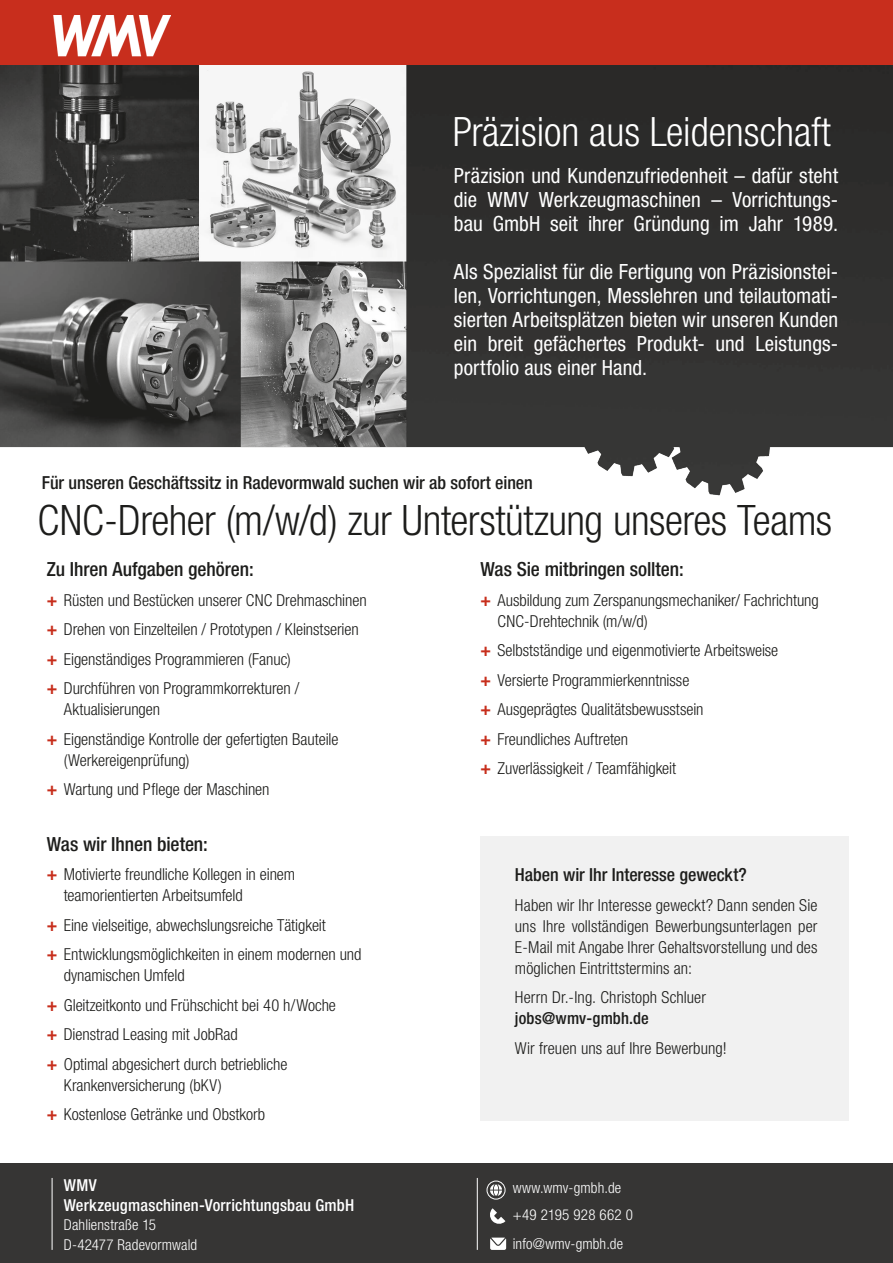
<style>
.page{position:relative;width:893px;height:1263px;background:#fff}
.page>*{position:absolute;margin:0;border:0;box-sizing:border-box;transform-origin:0 0}
.t1{font:300 condensed 42px "Helvetica Neue LTW1 G";letter-spacing:-.015em;color:#1d1d1b}
.t2{font:300 condensed 40.5px "Helvetica Neue LTW1 G";color:#fff}
.t3{font:condensed 21px/24px "Helvetica Neue LTW1 G";color:#fff;text-align:justify}
.t4{font:500 condensed 19.5px "Helvetica Neue LTW1 G";letter-spacing:-.005em;color:#1d1d1b}
.t5{font:500 condensed 18px "Helvetica Neue LTW1 G";letter-spacing:-.005em;color:#1d1d1b}
.t6{font:300 condensed 16.5px/29.5px "Helvetica Neue LTW1 G";letter-spacing:-.005em;color:#1d1d1b}
.t7{font:500 condensed 16.5px/19.5px "Helvetica Neue LTW1 G";letter-spacing:.01em;color:#fff}
.t8{font:500 condensed 16.5px "Helvetica Neue LTW1 G";letter-spacing:.01em;color:#1d1d1b}
.t9{font:300 condensed 15px/19.5px "Helvetica Neue LTW1 G";letter-spacing:.01em;color:#fff}
.s1{font-family:"Helvetica World";font-weight:700;font-stretch:normal;font-size:18px;color:#c72e1c}
</style>
<div class="page">
<div style="left:480px;top:837px;width:369px;height:284px;background:#ededed"></div>
<div style="left:0;top:1164px;width:893px;height:99px;background:#363534"></div>
<hr style="left:52px;top:1178px;width:1px;height:72px;background:#fff">
<hr style="left:477px;top:1178px;width:1px;height:72px;background:#fff">
<div style="left:487px;top:1181px;width:18px;height:18px;border:1px solid #fff;border-radius:50%"></div>
<svg style="left:490px;top:1184px;width:12px;height:12px"></svg>
<svg style="left:490px;top:1208px;width:15px;height:16px"></svg>
<svg style="left:490px;top:1237px;width:16px;height:13px"></svg>
<div style="left:0;top:0;width:893px;height:72px;background:#c82e1d"></div>
<img style="left:54px;top:16px;width:116px;height:41px">
<img style="left:0;top:66px;width:893px;height:430px">
<h2 class="t2" style="left:453px;top:108px;width:380px">Präzision aus Leidenschaft</h2>
<p class="t3" style="left:454px;top:164px;width:386px">Präzision und Kundenzufriedenheit – dafür steht die WMV Werkzeugmaschinen – Vorrichtungs&shy;bau GmbH seit ihrer Gründung im Jahr 1989.</p>
<p class="t3" style="left:454px;top:260px;width:386px">Als Spezialist für die Fertigung von Präzisionstei&shy;len, Vorrichtungen, Messlehren und teilautomati&shy;sierten Arbeitsplätzen bieten wir unseren Kunden ein breit gefächertes Produkt- und Leistungs&shy;portfolio aus einer Hand.</p>
<p class="t5" style="left:42px;top:472px;width:492px">Für unseren Geschäftssitz in Radevormwald suchen wir ab sofort einen</p>
<h1 class="t1" style="left:38px;top:496px;width:796px">CNC-Dreher (m/w/d) zur Unterstützung unseres Teams</h1>
<p class="t4" style="left:47px;top:558px;width:208px">Zu Ihren Aufgaben gehören:</p>
<p class="t6" style="left:47px;top:585px;width:321px"><span class="s1">+</span> Rüsten und Bestücken unserer CNC Drehmaschinen <span class="s1">+</span> Drehen von Einzelteilen / Prototypen / Kleinstserien <span class="s1">+</span> Eigenständiges Programmieren (Fanuc)<br><span class="s1">+</span> Durchführen von Programmkorrekturen /</p>
<p class="t6" style="left:47px;top:695px;width:293px;text-indent:17px">Aktualisierungen<br><span class="s1">+</span> Eigenständige Kontrolle der gefertigten Bauteile</p>
<p class="t6" style="left:47px;top:745px;width:224px;text-indent:17px">(Werkereigenprüfung)<br><span class="s1">+</span> Wartung und Pflege der Maschinen</p>
<p class="t4" style="left:480px;top:558px;width:205px">Was Sie mitbringen sollten:</p>
<p class="t6" style="left:497px;top:590px;width:323px;line-height:21px;text-indent:-17px"><span class="s1">+</span> Ausbildung zum Zerspanungsmechaniker/ Fachrichtung<br>CNC-Drehtechnik (m/w/d)</p>
<p class="t6" style="left:480px;top:636px;width:299px"><span class="s1">+</span> Selbstständige und eigenmotivierte Arbeitsweise <span class="s1">+</span> Versierte Programmierkenntnisse<br><span class="s1">+</span> Ausgeprägtes Qualitätsbewusstsein<br><span class="s1">+</span> Freundliches Auftreten<br><span class="s1">+</span> Zuverlässigkeit / Teamfähigkeit</p>
<p class="t4" style="left:47px;top:832px;width:163px">Was wir Ihnen bieten:</p>
<p class="t6" style="left:64px;top:864px;width:233px;line-height:21px;text-indent:-17px"><span class="s1">+</span> Motivierte freundliche Kollegen in einem teamorientierten Arbeitsumfeld</p>
<p class="t6" style="left:47px;top:910px;width:316px"><span class="s1">+</span> Eine vielseitige, abwechslungsreiche Tätigkeit<br><span class="s1">+</span> Entwicklungsmöglichkeiten in einem modernen und</p>
<p class="t6" style="left:47px;top:961px;width:291px;text-indent:17px">dynamischen Umfeld<br><span class="s1">+</span> Gleitzeitkonto und Frühschicht bei 40 h/Woche <span class="s1">+</span> Dienstrad Leasing mit JobRad<br><span class="s1">+</span> Optimal abgesichert durch betriebliche</p>
<p class="t6" style="left:47px;top:1070px;width:220px;text-indent:17px">Krankenversicherung (bKV)<br><span class="s1">+</span> Kostenlose Getränke und Obstkorb</p>
<p class="t7" style="left:64px;top:1176px;width:292px">WMV<br>Werkzeugmaschinen-Vorrichtungsbau GmbH</p>
<p class="t9" style="left:64px;top:1215px;width:135px">Dahlienstraße 15<br>D-42477 Radevormwald</p>
<p class="t5" style="left:515px;top:864px;width:233px">Haben wir Ihr Interesse geweckt?</p>
<p class="t6" style="left:515px;top:894px;width:304px;line-height:21px;text-align:justify">Haben wir Ihr Interesse geweckt? Dann senden Sie uns Ihre vollständigen Bewerbungsunterlagen per E-Mail mit Angabe Ihrer Gehaltsvorstellung und des möglichen Eintrittstermins an:</p>
<p class="t6" style="left:515px;top:983px;width:193px">Herrn Dr.-Ing. Christoph Schluer</p>
<p class="t8" style="left:515px;top:1008px;width:135px">jobs@wmv-gmbh.de</p>
<p class="t6" style="left:515px;top:1033px;width:213px">Wir freuen uns auf Ihre Bewerbung!</p>
<p class="t9" style="left:513px;top:1174px;width:122px;line-height:27px">www.wmv-gmbh.de +49 2195 928 662 0</p>
<p class="t9" style="left:513px;top:1234px;width:112px">info@wmv-gmbh.de</p>
</div>
